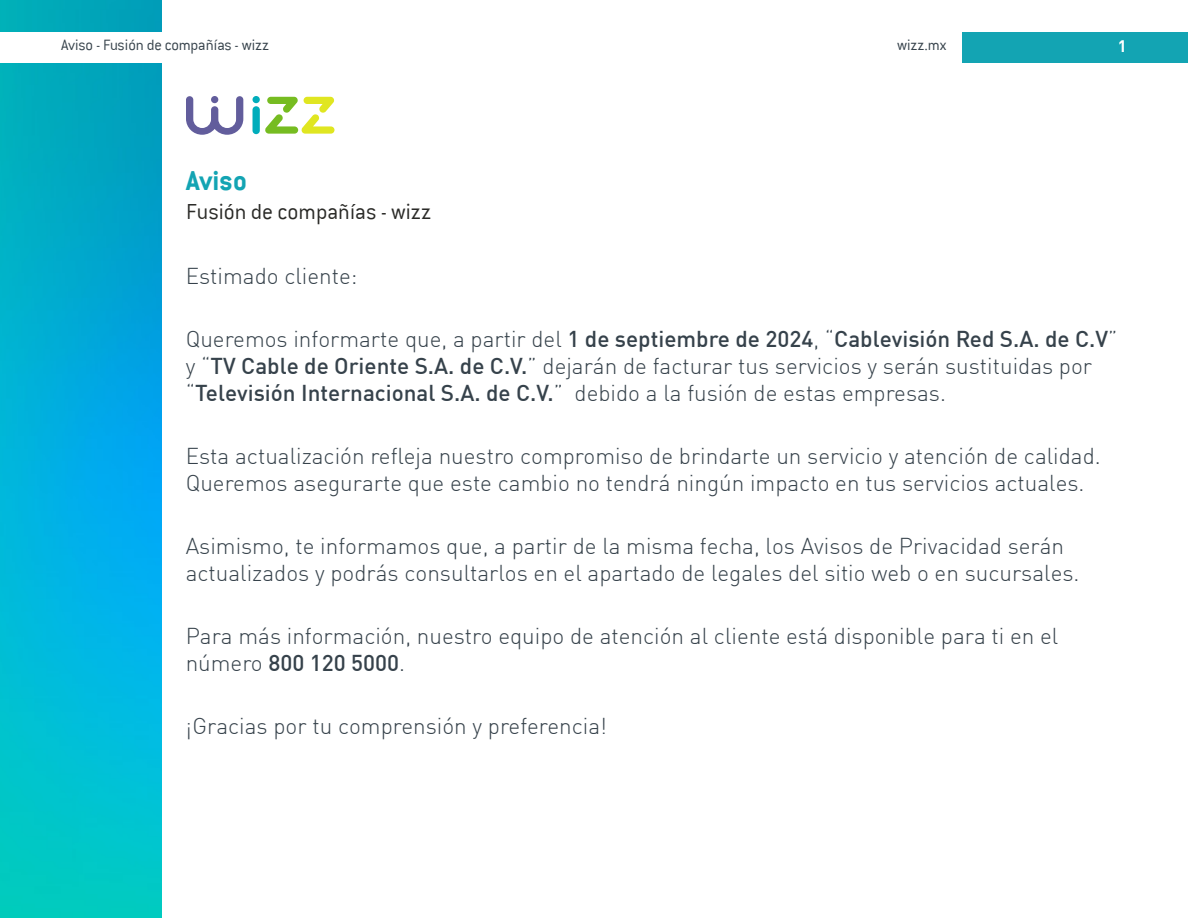
<style>
.page{position:relative;width:1188px;height:918px;background:#fff}
.page>*{position:absolute;margin:0;border:0;box-sizing:border-box;transform-origin:0 0}
.t1{font:700 30px "Conduit ITC";color:#13a4b3}
.t2{font:300 24px "Conduit ITC";color:#2b2b28}
.Mensaje_complementario{font:300 22.5px/27px "FFDIN Pro";color:#36424b}
.t3{font:300 16.5px "Conduit ITC";color:#36424b}
.t4{font:700 16.5px "DIN Pro";color:#fff}
.s1{font-weight:500}
</style>
<div class="page">
<img style="left:0;top:0;width:162px;height:918px">
<div style="left:0;top:33px;width:962px;height:30px;background:#fff"></div>
<div style="left:962px;top:33px;width:226px;height:30px;background:#13a4b3"></div>
<svg style="left:186px;top:96px;width:57px;height:39px"></svg>
<svg style="left:253px;top:96px;width:81px;height:38px"></svg>
<p class="t3" style="left:61px;top:36px;width:209px">Aviso - Fusión de compañías - wizz</p>
<p class="t3" style="left:897px;top:36px;width:51px">wizz.mx</p>
<p class="t4" style="left:1118px;top:35px;width:10px">1</p>
<h1 class="t1" style="left:186px;top:163px;width:62px">Aviso</h1>
<p class="t2" style="left:186px;top:198px;width:247px">Fusión de compañías - wizz</p>
<p class="Mensaje_complementario" style="left:186px;top:261px;width:173px">Estimado cliente:</p>
<p class="Mensaje_complementario" style="left:186px;top:324px;width:933px">Queremos informarte que, a partir del <span class="s1">1 de septiembre de 2024</span>, “<span class="s1">Cablevisión Red S.A. de C.V</span>” y “<span class="s1">TV Cable de Oriente S.A. de C.V.</span>” dejarán de facturar tus servicios y serán sustituidas por “<span class="s1">Televisión Internacional S.A. de C.V.</span>” debido a la fusión de estas empresas.</p>
<p class="Mensaje_complementario" style="left:186px;top:441px;width:917px">Esta actualización refleja nuestro compromiso de brindarte un servicio y atención de calidad.<br>Queremos asegurarte que este cambio no tendrá ningún impacto en tus servicios actuales.</p>
<p class="Mensaje_complementario" style="left:186px;top:531px;width:895px">Asimismo, te informamos que, a partir de la misma fecha, los Avisos de Privacidad serán actualizados y podrás consultarlos en el apartado de legales del sitio web o en sucursales.</p>
<p class="Mensaje_complementario" style="left:186px;top:621px;width:874px">Para más información, nuestro equipo de atención al cliente está disponible para ti en el número <span class="s1">800 120 5000</span>.</p>
<p class="Mensaje_complementario" style="left:186px;top:711px;width:423px">¡Gracias por tu comprensión y preferencia!</p>
</div>
